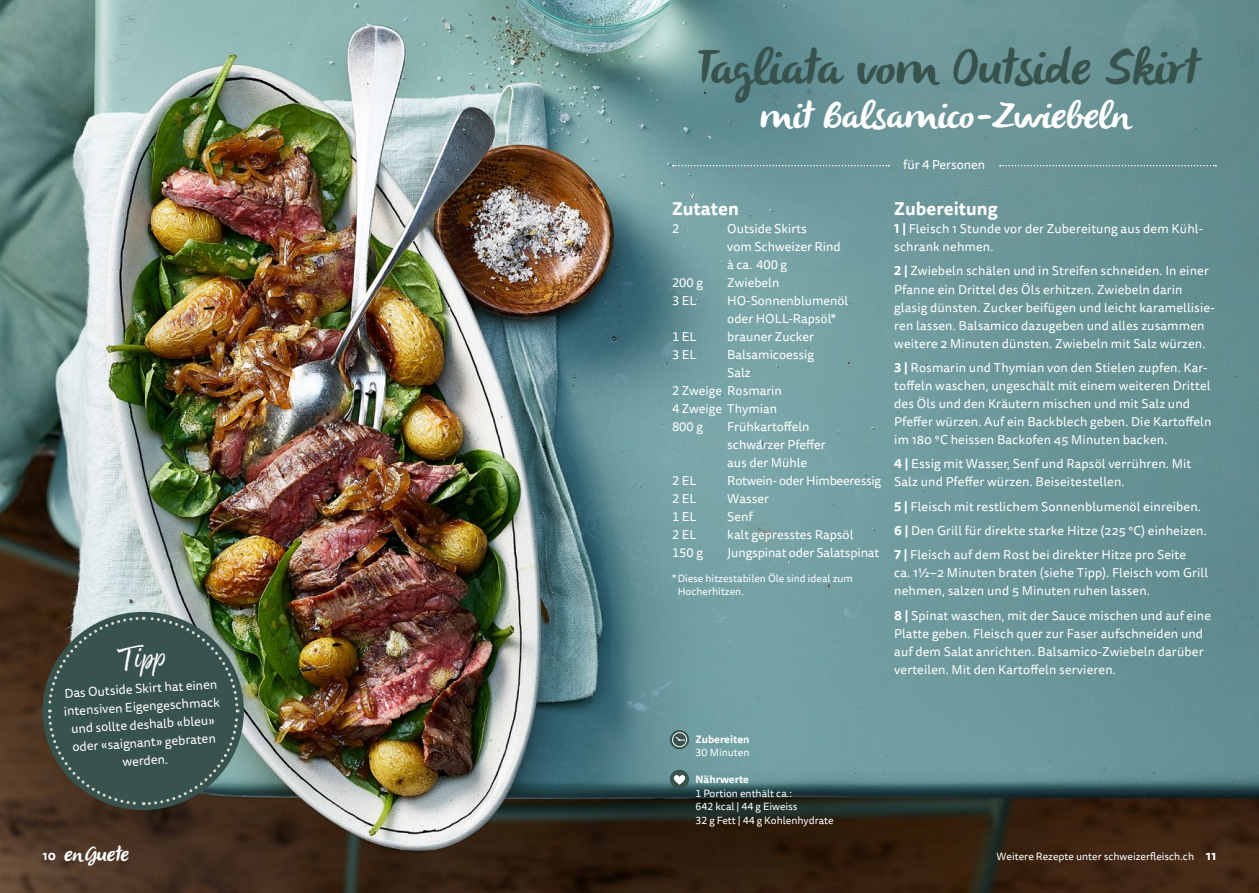
<style>
.page{position:relative;width:1259px;height:893px;background:#fff}
.page>*{position:absolute;margin:0;border:0;box-sizing:border-box;transform-origin:0 0}
.t1{font:italic 49.5px "Olivier";color:#38524d}
.t2{font:italic 37.5px "Olivier";color:#fff}
.t3{font:36px "Good Karma";color:#fff}
.t4{font:italic 21px "Olivier";color:#fff}
.t5{font:700 18px "Tisa Sans OT";color:#fff}
.t6{font:12.75px/18px "Tisa Sans OT";letter-spacing:.01em;color:#fff}
.t7{font:12.75px "Tisa Sans OT";letter-spacing:-.01em;color:#fff}
.t8{font:12.75px "Tisa Sans OT";letter-spacing:-.02em;color:#fff}
.t9{font:10.5px/13.5px "Tisa Sans OT";color:#fff}
.t10{font:700 10.5px "Tisa Sans OT";color:#fff}
.s1{font-weight:700}
.s2{font-family:"Tisa Sans OT";font-weight:700;font-style:normal;font-size:12.75px}
.s3{font-weight:700;font-size:12.75px}
</style>
<div class="page">
<img style="left:0;top:0;width:1259px;height:893px">
<svg style="left:673px;top:165px;width:216px;height:1px"></svg>
<svg style="left:1000px;top:165px;width:216px;height:1px"></svg>
<svg style="left:670px;top:730px;width:19px;height:19px"></svg>
<div style="left:672px;top:732px;width:15px;height:15px;border:1px solid #fff;border-radius:50%"></div>
<svg style="left:675px;top:736px;width:10px;height:5px"></svg>
<div style="left:670px;top:770px;width:19px;height:19px;background:#38524d;border-radius:50%"></div>
<svg style="left:674px;top:775px;width:11px;height:10px"></svg>
<svg style="left:46px;top:615px;width:194px;height:192px"></svg>
<h3 class="t3" style="left:117px;top:638px;width:49px;rotate:-4deg">Tipp</h3>
<p class="t6" style="left:63px;top:684px;width:158px;text-align:center;rotate:-3deg">Das Outside Skirt hat einen intensiven Eigengeschmack und sollte deshalb «bleu» oder «saignant» gebraten werden.</p>
<h1 class="t1" style="left:691px;top:40px;width:519px">Tagliata vom OutsideSkirt</h1>
<h2 class="t2" style="left:759px;top:94px;width:372px">mitBalsamico-Zwiebeln</h2>
<h3 class="t5" style="left:672px;top:197px;width:68px">Zutaten</h3>
<p class="t6" style="left:672px;top:220px;width:9px">2</p>
<p class="t6" style="left:727px;top:220px;width:115px">Outside Skirts<br>vom Schweizer Rind à ca. 400 g</p>
<p class="t6" style="left:672px;top:274px;width:32px">200 g</p>
<p class="t6" style="left:727px;top:274px;width:54px">Zwiebeln</p>
<p class="t6" style="left:672px;top:292px;width:26px">3 EL</p>
<p class="t6" style="left:727px;top:292px;width:122px">HO-Sonnenblumenöl oder HOLL-Rapsöl*</p>
<p class="t6" style="left:672px;top:328px;width:26px">1 EL</p>
<p class="t6" style="left:727px;top:328px;width:88px">brauner Zucker</p>
<p class="t6" style="left:672px;top:346px;width:26px">3 EL</p>
<p class="t6" style="left:727px;top:346px;width:88px">Balsamicoessig</p>
<p class="t6" style="left:727px;top:364px;width:25px">Salz</p>
<p class="t6" style="left:672px;top:382px;width:111px">2 Zweige Rosmarin</p>
<p class="t6" style="left:672px;top:400px;width:107px">4 Zweige Thymian</p>
<p class="t6" style="left:672px;top:418px;width:32px">800 g</p>
<p class="t6" style="left:727px;top:418px;width:100px">Frühkartoffeln schwarzer Pfeffer aus der Mühle</p>
<p class="t6" style="left:672px;top:472px;width:26px">2 EL</p>
<p class="t8" style="left:727px;top:473px;width:155px">Rotwein- oder Himbeeressig</p>
<p class="t6" style="left:672px;top:490px;width:26px">2 EL</p>
<p class="t6" style="left:727px;top:490px;width:43px">Wasser</p>
<p class="t6" style="left:672px;top:508px;width:26px">1 EL</p>
<p class="t6" style="left:727px;top:508px;width:27px">Senf</p>
<p class="t6" style="left:672px;top:526px;width:26px">2 EL</p>
<p class="t6" style="left:727px;top:526px;width:128px">kalt gepresstes Rapsöl</p>
<p class="t6" style="left:672px;top:544px;width:32px">150 g</p>
<p class="t7" style="left:727px;top:545px;width:153px">Jungspinat oder Salatspinat</p>
<p class="t9" style="left:678px;top:572px;width:177px;text-indent:-6px">* Diese hitzestabilen Öle sind ideal zum<br>Hocherhitzen.</p>
<p class="t6" style="left:903px;top:156px;width:84px">für 4 Personen</p>
<h3 class="t5" style="left:894px;top:197px;width:105px">Zubereitung</h3>
<p class="t6" style="left:894px;top:220px;width:310px"><span class="s1">1 |</span> Fleisch 1 Stunde vor der Zubereitung aus dem Kühl&shy;schrank nehmen.</p>
<p class="t6" style="left:894px;top:263px;width:322px"><span class="s1">2 |</span> Zwiebeln schälen und in Streifen schneiden. In einer Pfanne ein Drittel des Öls erhitzen. Zwiebeln darin glasig dünsten. Zucker beifügen und leicht karamellisie&shy;ren lassen. Balsamico dazugeben und alles zusammen weitere 2 Minuten dünsten. Zwiebeln mit Salz würzen.</p>
<p class="t6" style="left:894px;top:359px;width:319px"><span class="s1">3 |</span> Rosmarin und Thymian von den Stielen zupfen. Kar&shy;toffeln waschen, ungeschält mit einem weiteren Drittel des Öls und den Kräutern mischen und mit Salz und Pfeffer würzen. Auf ein Backblech geben. Die Kartoffeln im 180 °C heissen Backofen 45 Minuten backen.</p>
<p class="t6" style="left:894px;top:456px;width:298px"><span class="s1">4 |</span> Essig mit Wasser, Senf und Rapsöl verrühren. Mit<br>Salz und Pfeffer würzen. Beiseitestellen.</p>
<p class="t6" style="left:894px;top:495px;width:314px;line-height:24.5px"><span class="s1">5 |</span> Fleisch mit restlichem Sonnenblumenöl einreiben.<br><span class="s1">6 |</span> Den Grill für direkte starke Hitze (225 °C) einheizen.<br><span class="s1">7 |</span> Fleisch auf dem Rost bei direkter Hitze pro Seite</p>
<p class="t6" style="left:894px;top:565px;width:315px">ca. 1½−2 Minuten braten (siehe Tipp). Fleisch vom Grill nehmen, salzen und 5 Minuten ruhen lassen.</p>
<p class="t6" style="left:894px;top:607px;width:318px"><span class="s1">8 |</span> Spinat waschen, mit der Sauce mischen und auf eine<br>Platte geben. Fleisch quer zur Faser aufschneiden und auf dem Salat anrichten. Balsamico-Zwiebeln darüber</p>
<p class="t6" style="left:894px;top:661px;width:223px">verteilen. Mit den Kartoffeln servieren.</p>
<p class="t10" style="left:695px;top:732px;width:56px">Zubereiten</p>
<p class="t9" style="left:695px;top:746px;width:56px">30 Minuten</p>
<p class="t10" style="left:695px;top:773px;width:55px">Nährwerte</p>
<p class="t9" style="left:695px;top:787px;width:140px">1 Portion enthält ca.:<br>642 kcal | 44 g Eiweiss<br>32 g Fett | 44 g Kohlenhydrate</p>
<h3 class="t4" style="left:43px;top:842px;width:92px"><span class="s2">1 0</span> en Guete</h3>
<p class="t9" style="left:996px;top:850px;width:221px">Weitere Rezepte unter schweizerfleisch.ch <span class="s3">11</span></p>
</div>
